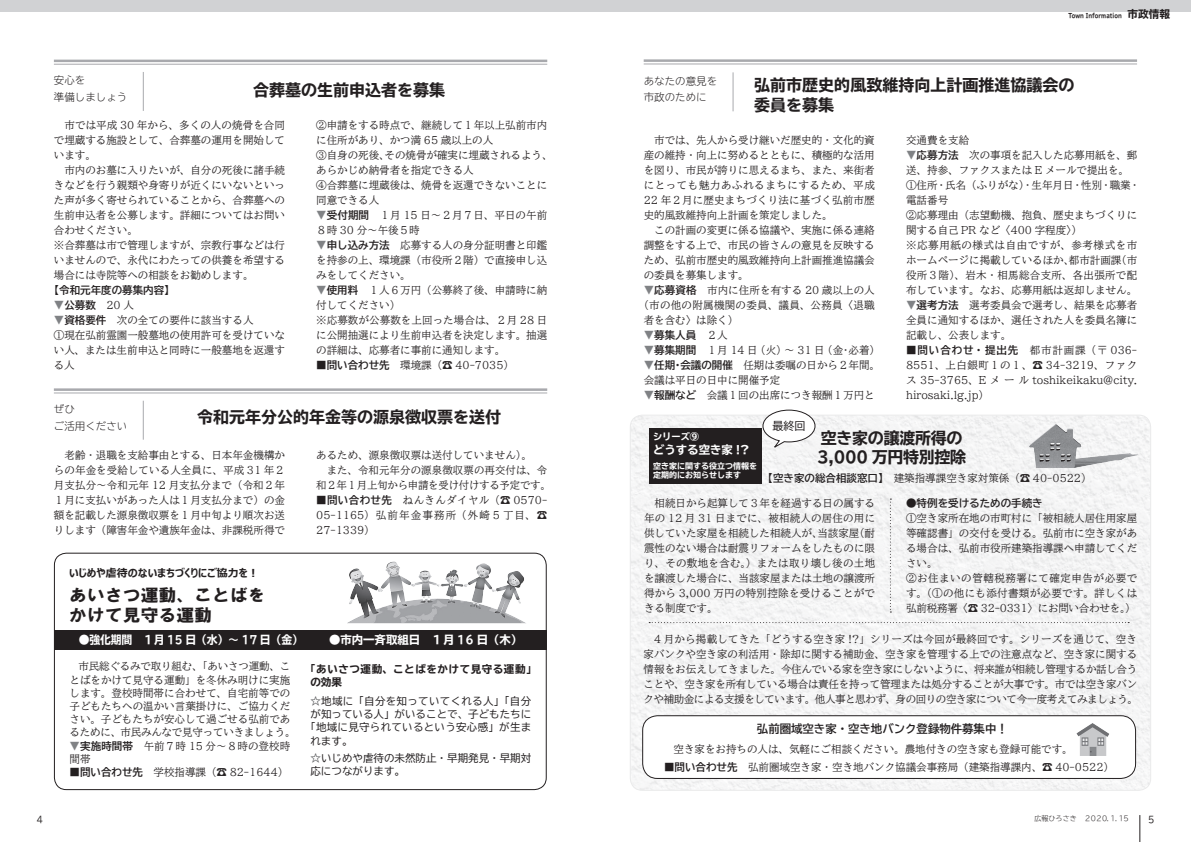
<style>
.page{position:relative;width:1191px;height:842px;background:#fff}
.page>*{position:absolute;margin:0;border:0;box-sizing:border-box;transform-origin:0 0}
.t1{font:17px/19.8px "HG Soei Kakugothic UB";color:#231f20;scale:1.05 1}
.t2{font:700 expanded 16px/19.8px "TBUD Go Std";color:#231f20}
.t3{font:700 expanded 16px/19px "TBUD Go Std";letter-spacing:-.02em;color:#231f20}
.t4{font:700 11.4px "TBUD Go Std";color:#231f20}
.t5{font:700 expanded 11.4px "TBUD Go Std";color:#fff}
.t6{font:700 expanded 11.4px "TBUD Go Std";color:#fff;scale:.95 1}
.t7{font:700 11px "Meiryo UI";color:#231f20}
.t8{font:11px "TBUD Go Std";color:#231f20}
.t9{font:500 10.5px/15px "TBUD Min Std";color:#231f20}
.t10{font:10.5px/13.2px "TBUD Go Std";color:#231f20}
.t11{font:700 10.5px "TBUD Go Std";color:#231f20}
.t12{font:300 10.5px/16.5px "TBUDR Go Std Super";color:#231f20}
.t13{font:700 expanded 10.5px/13.2px "TBUD Go Std";letter-spacing:.055em;color:#231f20}
.t14{font:500 10.5px "TBUD Min Std";letter-spacing:.03em;color:#231f20}
.t15{font:10.5px "TBUD Go Std";letter-spacing:.03em;color:#231f20}
.t16{font:10.5px "TBUD Go Std";letter-spacing:.025em;color:#231f20}
.t17{font:700 expanded 9.2px "TBUD Go Std";color:#fff}
.t18{font:9.2px "TBUD Go Std";color:#231f20;scale:.9 1}
.t19{font:700 expanded 8px/9px "TBUD Go Std";color:#fff}
.t20{font:300 7.1px "TBUD Go Std Super";color:#231f20}
.t21{font:700 expanded 6.4px "TBUD Go Std";color:#231f20;scale:.8 1}
.s1{font-size:10.6px}
.s2{color:#808285}
.s3{font-family:"TBUD Go Std";font-weight:700}
.s4{font-family:"TBUD Min Std";font-weight:500;color:#808285}
.s5{font-family:"TBUD Min Std";font-weight:500}
.s6{color:#57585a}
</style>
<div class="page">
<svg style="left:1139px;top:815px;width:1px;height:27px"></svg>
<hr style="left:54px;top:60px;width:493px;height:2px;background:#a8a9ad">
<hr style="left:54px;top:64px;width:493px;height:1px;background:#a8a9ad">
<hr style="left:143px;top:72px;width:1px;height:39px;background:#a8a9ad">
<hr style="left:643px;top:59px;width:494px;height:3px;background:#a8a9ad">
<hr style="left:643px;top:64px;width:494px;height:1px;background:#a8a9ad">
<hr style="left:732px;top:72px;width:1px;height:39px;background:#a8a9ad">
<div style="left:0;top:0;width:1191px;height:11px;background:#d1d2d4"></div>
<img style="left:347px;top:561px;width:179px;height:63px">
<div style="left:54px;top:553px;width:493px;height:237px;border:1px solid #231f20;border-radius:12px"></div>
<div style="left:54px;top:630px;width:493px;height:20px;background:#231f20"></div>
<img style="left:630px;top:415px;width:520px;height:375px">
<svg style="left:890px;top:499px;width:1px;height:113px"></svg>
<img style="left:1028px;top:424px;width:123px;height:49px">
<div style="left:649px;top:428px;width:112px;height:55px;background:#231f20"></div>
<div style="left:642px;top:716px;width:493px;height:62px;background:#fff;border-radius:15px"></div>
<div style="left:642px;top:715px;width:493px;height:64px;border:1px solid #231f20;border-radius:15px"></div>
<img style="left:1076px;top:723px;width:33px;height:32px">
<svg style="left:763px;top:410px;width:52px;height:38px"></svg>
<svg style="left:649px;top:622px;width:480px;height:1px"></svg>
<hr style="left:54px;top:388px;width:493px;height:3px;background:#a8a9ad">
<hr style="left:54px;top:393px;width:493px;height:1px;background:#a8a9ad">
<hr style="left:143px;top:401px;width:1px;height:39px;background:#a8a9ad">
<p class="t12" style="left:54px;top:72px;width:75px">安心を<br>準備しましょう</p>
<p class="t21" style="left:1068px;top:12px;width:128px">Town Information <span class="s1">市政情報</span></p>
<h2 class="t2" style="left:253px;top:80px;width:193px">合葬墓の生前申込者を募集</h2>
<p class="t12" style="left:643px;top:72px;width:75px">あなたの意見を市政のために</p>
<h2 class="t2" style="left:754px;top:76px;width:321px">弘前市歴史的風致維持向上計画推進協議会の委員を募集</h2>
<p class="t9" style="left:54px;top:117px;width:232px">　市では平成 30 年から、多くの人の焼骨を合同で埋蔵する施設として、合葬墓の運用を開始しています。<br>　市内のお墓に入りたいが、自分の死後に諸手続きなどを行う親類や身寄りが近くにいないといった声が多く寄せられていることから、合葬墓への生前申込者を公募します。詳細についてはお問い合わせください。<br>※合葬墓は市で管理しますが、宗教行事などは行いませんので、永代にわたっての供養を希望する場合には寺院等への相談をお勧めします。</p>
<p class="t11" style="left:49px;top:282px;width:127px">【令和元年度の募集内容】</p>
<p class="t9" style="left:54px;top:297px;width:81px"><span class="s2">▼</span><span class="s3">公募数</span>　20 人</p>
<p class="t9" style="left:54px;top:312px;width:233px"><span class="s2">▼</span><span class="s3">資格要件</span>　次の全ての要件に該当する人<br>①現在弘前霊園一般墓地の使用許可を受けていない人、または生前申込と同時に一般墓地を返還する人</p>
<p class="t9" style="left:316px;top:117px;width:238px">②申請をする時点で、継続して１年以上弘前市内に住所があり、かつ満 65 歳以上の人<br>③自身の死後、その焼骨が確実に埋蔵されるよう、あらかじめ納骨者を指定できる人<br>④合葬墓に埋蔵後は、焼骨を返還できないことに同意できる人</p>
<p class="t9" style="left:316px;top:207px;width:232px"><span class="s2">▼</span><span class="s3">受付期間</span>　１月 15 日～２月７日、平日の午前<br>８時 30 分～午後５時</p>
<p class="t9" style="left:316px;top:237px;width:233px;text-align:justify"><span class="s2">▼</span><span class="s3">申し込み方法</span>　応募する人の身分証明書と印鑑を持参の上、環境課（市役所２階）で直接申し込みをしてください。</p>
<p class="t9" style="left:316px;top:282px;width:233px"><span class="s2">▼</span><span class="s3">使用料</span>　１人６万円（公募終了後、申請時に納付してください）<br>※応募数が公募数を上回った場合は、２月 28 日に公開抽選により生前申込者を決定します。抽選の詳細は、応募者に事前に通知します。</p>
<p class="t9" style="left:316px;top:357px;width:199px">■<span class="s3">問い合わせ先</span>　環境課（☎ 40-7035）</p>
<p class="t12" style="left:54px;top:400px;width:75px">ぜひ<br>ご活用ください</p>
<h2 class="t2" style="left:197px;top:407px;width:305px">令和元年分公的年金等の源泉徴収票を送付</h2>
<p class="t9" style="left:316px;top:447px;width:236px">あるため、源泉徴収票は送付していません）。<br>　また、令和元年分の源泉徴収票の再交付は、令和２年１月上旬から申請を受け付けする予定です。</p>
<p class="t9" style="left:316px;top:492px;width:233px;text-align:justify">■<span class="s3">問い合わせ先</span>　ねんきんダイヤル（☎ 0570- 05-1165）弘前年金事務所（外崎 5 丁目、☎ 27-1339）</p>
<p class="t9" style="left:54px;top:447px;width:232px;text-align:justify">　老齢・退職を支給事由とする、日本年金機構からの年金を受給している人全員に、平成 31 年２月支払分～令和元年 12 月支払分まで（令和２年１月に支払いがあった人は１月支払分まで）の金額を記載した源泉徴収票を１月中旬より順次お送りします（障害年金や遺族年金は、非課税所得で</p>
<p class="t7" style="left:69px;top:565px;width:191px">いじめや虐待のないまちづくりにご協力を！</p>
<h1 class="t1" style="left:69px;top:585px;width:189px">あいさつ運動、ことばをかけて見守る運動</h1>
<p class="t9" style="left:643px;top:132px;width:233px">　市では、先人から受け継いだ歴史的・文化的資産の維持・向上に努めるとともに、積極的な活用を図り、市民が誇りに思えるまち、また、来街者にとっても魅力あふれるまちにするため、平成<br>22 年２月に歴史まちづくり法に基づく弘前市歴史的風致維持向上計画を策定しました。<br>　この計画の変更に係る協議や、実施に係る連絡調整をする上で、市民の皆さんの意見を反映するため、弘前市歴史的風致維持向上計画推進協議会の委員を募集します。</p>
<p class="t9" style="left:643px;top:282px;width:233px"><span class="s2">▼</span><span class="s3">応募資格</span>　市内に住所を有する 20 歳以上の人</p>
<p class="t14" style="left:638px;top:297px;width:238px">（市の他の附属機関の委員、議員、公務員〈退職</p>
<p class="t9" style="left:643px;top:312px;width:96px">者を含む〉は除く）</p>
<p class="t11" style="left:643px;top:326px;width:85px"><span class="s4">▼</span>募集人員<span class="s5">　２人</span></p>
<p class="t9" style="left:643px;top:342px;width:238px"><span class="s2">▼</span><span class="s3">募集期間</span>　１月 14 日（火）～ 31 日（金・必着）</p>
<p class="t9" style="left:643px;top:357px;width:238px"><span class="s2">▼</span><span class="s3">任期・会議の開催</span>　任期は委嘱の日から２年間。会議は平日の日中に開催予定</p>
<p class="t9" style="left:643px;top:387px;width:232px"><span class="s2">▼</span><span class="s3">報酬など</span>　会議１回の出席につき報酬１万円と</p>
<p class="t9" style="left:906px;top:132px;width:64px">交通費を支給</p>
<p class="t9" style="left:906px;top:147px;width:235px"><span class="s2">▼</span><span class="s3">応募方法</span>　次の事項を記入した応募用紙を、郵送、持参、ファクスまたは E メールで提出を。<br>①住所・氏名（ふりがな）・生年月日・性別・職業・電話番号<br>②応募理由（志望動機、抱負、歴史まちづくりに関する自己 PR など〈400 字程度〉）<br>※応募用紙の様式は自由ですが、参考様式を市ホームページに掲載しているほか、都市計画課（市役所３階）、岩木・相馬総合支所、各出張所で配布しています。なお、応募用紙は返却しません。</p>
<p class="t9" style="left:906px;top:297px;width:233px;text-align:justify"><span class="s2">▼</span><span class="s3">選考方法</span>　選考委員会で選考し、結果を応募者全員に通知するほか、選任された人を委員名簿に記載し、公表します。</p>
<p class="t9" style="left:906px;top:342px;width:233px;text-align:justify">■<span class="s3">問い合わせ・提出先</span>　都市計画課（〒 036- 8551、上白銀町１の１、☎ 34-3219、ファクス 35-3765、E メール toshikeikaku@city. hirosaki.lg.jp）</p>
<p class="t17" style="left:653px;top:432px;width:47px">シリーズ⑨</p>
<p class="t5" style="left:653px;top:443px;width:98px">どうする空き家 !?</p>
<p class="t19" style="left:653px;top:461px;width:105px">空き家に関する役立つ情報を定期的にお知らせします</p>
<p class="t8" style="left:772px;top:417px;width:34px">最終回</p>
<h2 class="t3" style="left:817px;top:429px;width:151px">空き家の譲渡所得の<br>3,000 万円特別控除</h2>
<p class="t9" style="left:762px;top:471px;width:330px"><span class="s3">【空き家の総合相談窓口】　</span>建築指導課空き家対策係（☎ 40-0522）</p>
<p class="t9" style="left:644px;top:495px;width:233px;text-align:justify;text-indent:10px">相続日から起算して３年を経過する日の属する年の 12 月 31 日までに、被相続人の居住の用に供していた家屋を相続した相続人が、当該家屋（耐震性のない場合は耐震リフォームをしたものに限り、その敷地を含む。）または取り壊し後の土地を譲渡した場合に、当該家屋または土地の譲渡所得から 3,000 万円の特別控除を受けることができる制度です。</p>
<p class="t11" style="left:906px;top:494px;width:138px"><span class="s5">●</span>特例を受けるための手続き</p>
<p class="t9" style="left:906px;top:510px;width:233px">①空き家所在地の市町村に「被相続人居住用家屋等確認書」の交付を受ける。弘前市に空き家がある場合は、弘前市役所建築指導課へ申請してください。<br>②お住まいの管轄税務署にて確定申告が必要です。（①の他にも添付書類が必要です。詳しくは弘前税務署〈☎ 32-0331〉にお問い合わせを。）</p>
<p class="t6" style="left:79px;top:633px;width:237px">●強化期間　１月 15 日（水）～ 17 日（金）</p>
<p class="t5" style="left:329px;top:633px;width:195px">●市内一斉取組日　１月 16 日（木）</p>
<p class="t9" style="left:643px;top:631px;width:496px;text-align:justify;text-indent:10px">4 月から掲載してきた「どうする空き家 !?」シリーズは今回が最終回です。シリーズを通じて、空き家バンクや空き家の利活用・除却に関する補助金、空き家を管理する上での注意点など、空き家に関する情報をお伝えしてきました。今住んでいる家を空き家にしないように、将来誰が相続し管理するか話し合うことや、空き家を所有している場合は責任を持って管理または処分することが大事です。市では空き家バンクや補助金による支援をしています。他人事と思わず、身の回りの空き家について今一度考えてみましょう。</p>
<p class="t9" style="left:69px;top:659px;width:228px;line-height:13.2px;text-align:center">市民総ぐるみで取り組む、「あいさつ運動、こ<br>とばをかけて見守る運動」を冬休み明けに実施します。登校時間帯に合わせて、自宅前等での子どもたちへの温かい言葉掛けに、ご協力ください。子どもたちが安心して過ごせる弘前であるために、市民みんなで見守っていきましょう。</p>
<p class="t9" style="left:69px;top:739px;width:222px;line-height:13.2px"><span class="s2">▼</span><span class="s3">実施時間帯</span>　午前７時 15 分～８時の登校時間帯</p>
<p class="t9" style="left:69px;top:764px;width:220px">■<span class="s3">問い合わせ先</span>　学校指導課（☎ 82-1644）</p>
<p class="t13" style="left:310px;top:662px;width:228px;text-indent:-5px">「あいさつ運動、ことばをかけて見守る運動」の効果</p>
<p class="t15" style="left:310px;top:692px;width:222px"><span class="s6">☆</span>地域に「自分を知っていてくれる人」「自分</p>
<p class="t10" style="left:310px;top:707px;width:222px">が知っている人」がいることで、子どもたちに</p>
<p class="t16" style="left:305px;top:719px;width:227px">「地域に見守られているという安心感」が生ま</p>
<p class="t10" style="left:310px;top:734px;width:43px">れます。</p>
<p class="t10" style="left:310px;top:751px;width:222px"><span class="s6">☆</span>いじめや虐待の未然防止・早期発見・早期対応につながります。</p>
<p class="t4" style="left:677px;top:720px;width:332px">　　　　　　　弘前圏域空き家・空き地バンク登録物件募集中！</p>
<p class="t9" style="left:663px;top:741px;width:411px">　空き家をお持ちの人は、気軽にご相談ください。農地付きの空き家も登録可能です。</p>
<p class="t9" style="left:664px;top:759px;width:451px">■<span class="s3">問い合わせ先</span>　弘前圏域空き家・空き地バンク協議会事務局（建築指導課内、☎ 40-0522）</p>
<p class="t18" style="left:37px;top:812px;width:8px">4</p>
<p class="t20" style="left:1034px;top:813px;width:96px">広報ひろさき　２０２０.１.１5</p>
<p class="t18" style="left:1148px;top:812px;width:8px">5</p>
</div>
